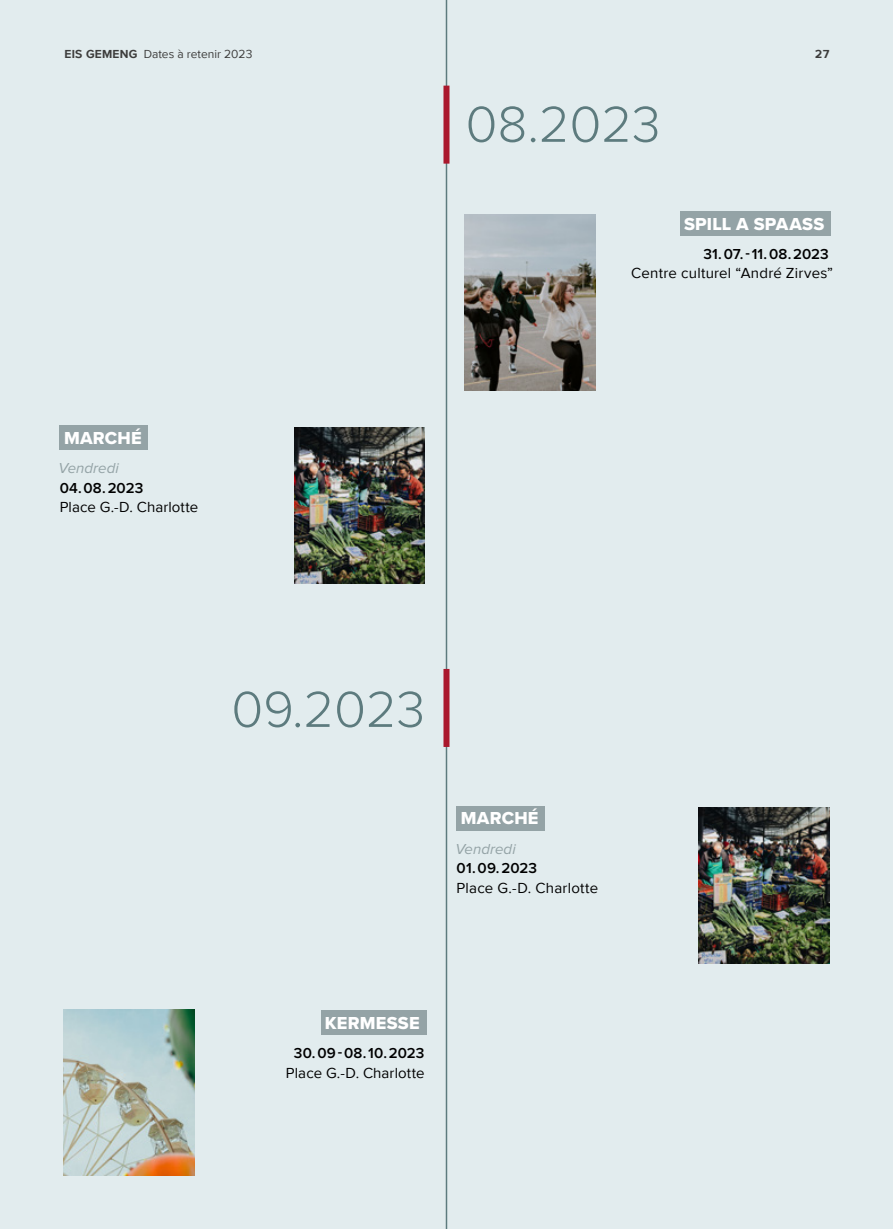
<style>
.page{position:relative;width:893px;height:1229px;background:#e2ecee}
.page>*{position:absolute;margin:0;border:0;box-sizing:border-box;transform-origin:0 0}
.t1{font:300 52.5px "Proxima Nova";color:#5d7b7e}
.Agenda_-_Titel{font:18px "Proxima Nova Extrabld";letter-spacing:.01em;color:#fff}
.Agenda-_Ort{font:15px "Proxima Nova";letter-spacing:.01em;color:#000}
.Agenda_-_Datum{font:600 15px "Proxima Nova";letter-spacing:.005em;color:#000}
.Agenda_-_Datum-2{font:italic 15px "Proxima Nova";letter-spacing:.005em;color:#94a3a6}
.t2{font:12px "Proxima Nova";color:#3c3c3b}
.t3{font:700 12px "Proxima Nova";color:#3c3c3b}
.s1{font-weight:700}
</style>
<div class="page">
<div style="left:59px;top:426px;width:89px;height:24px;background:#94a3a6"></div>
<div style="left:321px;top:1011px;width:106px;height:24px;background:#94a3a6"></div>
<div style="left:680px;top:211px;width:151px;height:24px;background:#94a3a6"></div>
<div style="left:456px;top:806px;width:89px;height:24px;background:#94a3a6"></div>
<img style="left:465px;top:215px;width:131px;height:175px">
<img style="left:698px;top:807px;width:131px;height:156px">
<img style="left:294px;top:428px;width:131px;height:156px">
<img style="left:64px;top:1010px;width:131px;height:165px">
<hr style="left:446px;top:0;width:1px;height:1229px;background:#5d7b7e">
<div style="left:443px;top:86px;width:6px;height:78px;background:#aa182d"></div>
<div style="left:443px;top:669px;width:6px;height:78px;background:#aa182d"></div>
<p class="t2" style="left:64px;top:45px;width:189px"><span class="s1">EIS GEMENG</span> Dates à retenir 2023</p>
<p class="t3" style="left:815px;top:45px;width:17px">27</p>
<p class="t1" style="left:465px;top:94px;width:196px">08.2023</p>
<p class="Agenda_-_Titel" style="left:64px;top:425px;width:79px">MARCHÉ</p>
<p class="Agenda_-_Datum-2" style="left:58px;top:460px;width:62px">Vendredi</p>
<p class="Agenda_-_Datum" style="left:60px;top:477px;width:85px">04. 08. 2023</p>
<p class="Agenda-_Ort" style="left:60px;top:496px;width:140px">Place G.-D. Charlotte</p>
<p class="Agenda_-_Titel" style="left:684px;top:210px;width:142px">SPILL A SPAASS</p>
<p class="Agenda_-_Datum" style="left:703px;top:243px;width:127px">31. 07. - 11. 08. 2023</p>
<p class="Agenda-_Ort" style="left:631px;top:262px;width:203px">Centre culturel “André Zirves”</p>
<p class="t1" style="left:231px;top:679px;width:195px">09.2023</p>
<p class="Agenda_-_Titel" style="left:461px;top:805px;width:79px">MARCHÉ</p>
<p class="Agenda_-_Datum-2" style="left:455px;top:840px;width:62px">Vendredi</p>
<p class="Agenda_-_Datum" style="left:457px;top:857px;width:82px">01. 09. 2023</p>
<p class="Agenda-_Ort" style="left:457px;top:876px;width:143px">Place G.-D. Charlotte</p>
<p class="Agenda_-_Titel" style="left:325px;top:1010px;width:97px">KERMESSE</p>
<p class="Agenda_-_Datum" style="left:294px;top:1042px;width:132px">30. 09 - 08. 10. 2023</p>
<p class="Agenda-_Ort" style="left:286px;top:1062px;width:140px">Place G.-D. Charlotte</p>
</div>
